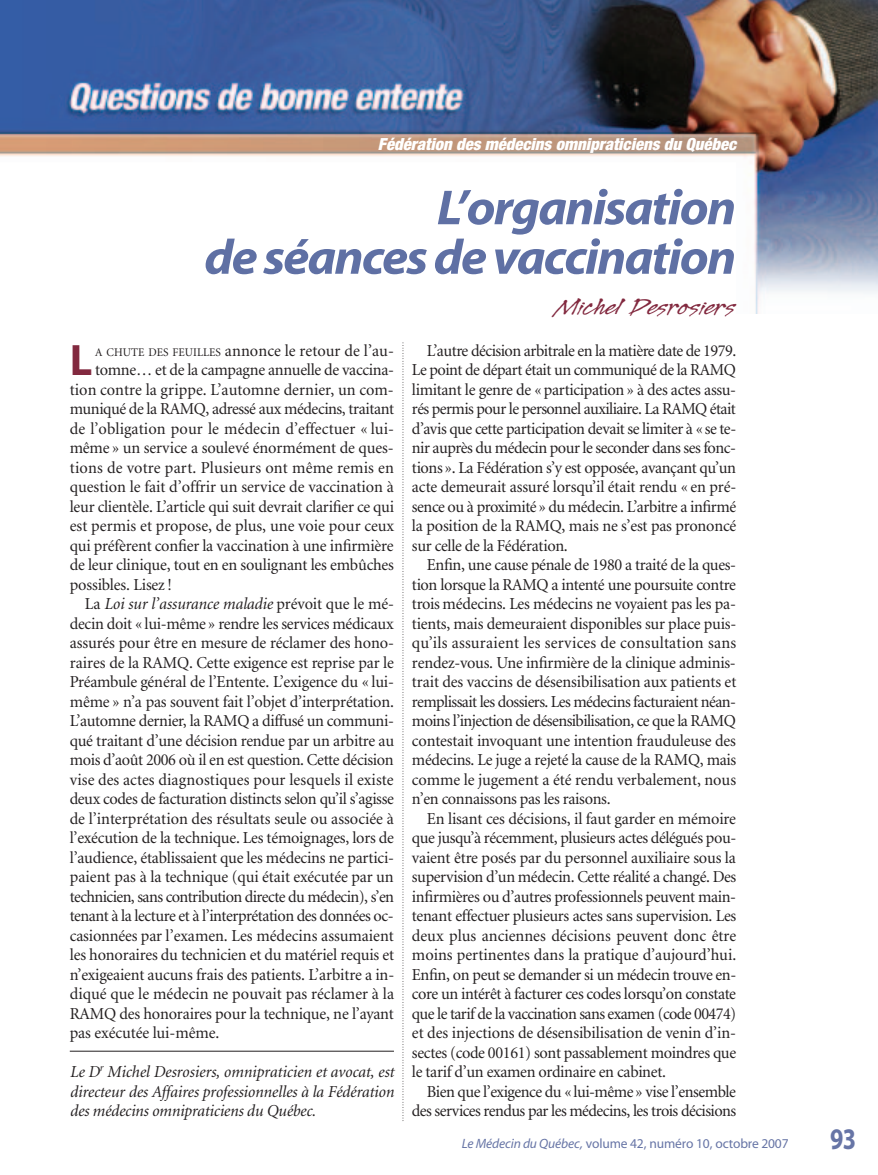
<style>
.page{position:relative;width:878px;height:1175px;background:#fff}
.page>*{position:absolute;margin:0;border:0;box-sizing:border-box;transform-origin:0 0}
.t1{font:italic 700 49.5px/49.5px "Myriad";letter-spacing:-.035em;color:#5f70a4;text-align:right;scale:1.05 1}
.t2{font:700 44.1px "Myriad";color:#82293f}
.t3{font:700 30px "Myriad";color:#6775a6;scale:.8 1}
.t4{font:27px "Legault Std";color:#82293f;scale:1.2 1}
.t5{font:16.65px/19.5px "Minion";letter-spacing:-.015em;color:#231f20;text-align:justify}
.t6{font:italic 16.65px/19.5px "Minion";letter-spacing:-.005em;color:#231f20;text-align:justify}
.t7{font:16.65px "Minion";letter-spacing:.005em;color:#231f20}
.t8{font:16.65px "Minion";letter-spacing:.01em;color:#231f20}
.t9{font:16.65px "Minion";letter-spacing:-.035em;color:#231f20}
.t10{font:italic 900 condensed 16.65px "Helvetica Neue";color:#fff}
.t11{font:13.5px "Myriad";letter-spacing:-.01em;color:#6775a6}
.s1{font-size:11.7px}
.s2{font-style:normal}
.s3{font-style:italic}
</style>
<div class="page">
<img style="left:0;top:0;width:878px;height:314px">
<svg style="left:402px;top:343px;width:1px;height:776px"></svg>
<hr style="left:70px;top:1050px;width:324px;height:1px;background:#231f20">
<p class="t10" style="left:378px;top:138px;width:360px">Fédération des médecins omnipraticiens du Québec</p>
<h1 class="t1" style="left:204px;top:188px;width:508px">L’organisation<br>de séances de vaccination</h1>
<h3 class="t4" style="left:558px;top:288px;width:150px">Michel Desrosiers</h3>
<h2 class="t2" style="left:70px;top:344px;width:24px">L</h2>
<p class="t7" style="left:95px;top:344px;width:300px"><span class="s1">A CHUTE DES FEUILLES</span> annonce le retour de l’au-</p>
<p class="t5" style="left:95px;top:361px;width:300px">tomne… et de la campagne annuelle de vaccina-</p>
<p class="t7" style="left:70px;top:383px;width:325px">tion contre la grippe. L’automne dernier, un com-</p>
<p class="t5" style="left:70px;top:400px;width:326px">muniqué de la RAMQ, adressé aux médecins, traitant</p>
<p class="t7" style="left:70px;top:422px;width:326px">de l’obligation pour le médecin d’effectuer « lui-</p>
<p class="t5" style="left:70px;top:439px;width:325px">même » un service a soulevé énormément de ques-</p>
<p class="t8" style="left:70px;top:461px;width:326px">tions de votre part. Plusieurs ont même remis en</p>
<p class="t5" style="left:70px;top:478px;width:325px">question le fait d’offrir un service de vaccination à</p>
<p class="t5" style="left:70px;top:498px;width:326px">leur clientèle. L’article qui suit devrait clarifier ce qui</p>
<p class="t5" style="left:70px;top:517px;width:326px">est permis et propose, de plus, une voie pour ceux</p>
<p class="t5" style="left:70px;top:537px;width:325px">qui préfèrent confier la vaccination à une infirmière</p>
<p class="t5" style="left:70px;top:556px;width:326px">de leur clinique, tout en en soulignant les embûches</p>
<p class="t5" style="left:70px;top:576px;width:103px">possibles. Lisez !</p>
<p class="t6" style="left:85px;top:595px;width:311px"><span class="s2">La</span> Loi sur l’assurance maladie <span class="s2">prévoit que le mé-</span></p>
<p class="t5" style="left:70px;top:615px;width:325px">decin doit « lui-même » rendre les services médicaux</p>
<p class="t5" style="left:70px;top:634px;width:326px">assurés pour être en mesure de réclamer des hono-</p>
<p class="t5" style="left:70px;top:654px;width:325px">raires de la RAMQ. Cette exigence est reprise par le</p>
<p class="t5" style="left:70px;top:673px;width:326px">Préambule général de l’Entente. L’exigence du « lui-</p>
<p class="t5" style="left:70px;top:693px;width:325px">même » n’a pas souvent fait l’objet d’interprétation.</p>
<p class="t5" style="left:70px;top:712px;width:326px">L’automne dernier, la RAMQ a diffusé un communi-</p>
<p class="t5" style="left:70px;top:732px;width:326px">qué traitant d’une décision rendue par un arbitre au</p>
<p class="t5" style="left:70px;top:751px;width:325px">mois d’août 2006 où il en est question. Cette décision</p>
<p class="t8" style="left:70px;top:773px;width:325px">vise des actes diagnostiques pour lesquels il existe</p>
<p class="t5" style="left:70px;top:790px;width:325px">deux codes de facturation distincts selon qu’il s’agisse</p>
<p class="t5" style="left:70px;top:810px;width:325px">de l’interprétation des résultats seule ou associée à</p>
<p class="t5" style="left:70px;top:829px;width:326px">l’exécution de la technique. Les témoignages, lors de</p>
<p class="t5" style="left:70px;top:849px;width:326px">l’audience, établissaient que les médecins ne partici-</p>
<p class="t5" style="left:70px;top:868px;width:325px">paient pas à la technique (qui était exécutée par un</p>
<p class="t9" style="left:70px;top:890px;width:326px">technicien, sans contribution directe du médecin), s’en</p>
<p class="t5" style="left:70px;top:907px;width:325px">tenant à la lecture et à l’interprétation des données oc-</p>
<p class="t5" style="left:70px;top:927px;width:325px">casionnées par l’examen. Les médecins assumaient</p>
<p class="t5" style="left:70px;top:946px;width:326px">les honoraires du technicien et du matériel requis et</p>
<p class="t5" style="left:70px;top:966px;width:326px">n’exigeaient aucuns frais des patients. L’arbitre a in-</p>
<p class="t5" style="left:70px;top:985px;width:326px">diqué que le médecin ne pouvait pas réclamer à la</p>
<p class="t5" style="left:70px;top:1005px;width:326px">RAMQ des honoraires pour la technique, ne l’ayant</p>
<p class="t5" style="left:70px;top:1024px;width:151px">pas exécutée lui-même.</p>
<p class="t6" style="left:70px;top:1063px;width:326px">Le D<sup>r</sup> Michel Desrosiers, omnipraticien et avocat, est directeur des Affaires professionnelles à la Fédération des médecins omnipraticiens du Québec.</p>
<p class="t5" style="left:412px;top:342px;width:326px;text-indent:15px">L’autre décision arbitrale en la matière date de 1979.<br>Le point de départ était un communiqué de la RAMQ limitant le genre de « participation » à des actes assu&shy;rés permis pour le personnel auxiliaire. La RAMQ était d’avis que cette participation devait se limiter à « se te&shy;nir auprès du médecin pour le seconder dans ses fonc&shy;tions ». La Fédération s’y est opposée, avançant qu’un acte demeurait assuré lorsqu’il était rendu « en pré&shy;sence ou à proximité » du médecin. L’arbitre a infirmé la position de la RAMQ, mais ne s’est pas prononcé sur celle de la Fédération.</p>
<p class="t5" style="left:412px;top:556px;width:326px;text-indent:15px">Enfin, une cause pénale de 1980 a traité de la ques&shy;tion lorsque la RAMQ a intenté une poursuite contre trois médecins. Les médecins ne voyaient pas les pa&shy;tients, mais demeuraient disponibles sur place puis&shy;qu’ils assuraient les services de consultation sans rendez-vous. Une infirmière de la clinique adminis&shy;trait des vaccins de désensibilisation aux patients et remplissait les dossiers. Les médecins facturaient néan&shy;moins l’injection de désensibilisation, ce que la RAMQ contestait invoquant une intention frauduleuse des médecins. Le juge a rejeté la cause de la RAMQ, mais comme le jugement a été rendu verbalement, nous n’en connaissons pas les raisons.</p>
<p class="t5" style="left:412px;top:810px;width:326px;text-indent:15px">En lisant ces décisions, il faut garder en mémoire que jusqu’à récemment, plusieurs actes délégués pou&shy;vaient être posés par du personnel auxiliaire sous la supervision d’un médecin. Cette réalité a changé. Des infirmières ou d’autres professionnels peuvent main&shy;tenant effectuer plusieurs actes sans supervision. Les deux plus anciennes décisions peuvent donc être moins pertinentes dans la pratique d’aujourd’hui.<br>Enfin, on peut se demander si un médecin trouve en&shy;core un intérêt à facturer ces codes lorsqu’on constate que le tarif de la vaccination sans examen (code 00474) et des injections de désensibilisation de venin d’in&shy;sectes (code 00161) sont passablement moindres que le tarif d’un examen ordinaire en cabinet.</p>
<p class="t5" style="left:412px;top:1083px;width:326px;text-align:right">Bien que l’exigence du « lui-même » vise l’ensemble des services rendus par les médecins, les trois décisions</p>
<p class="t11" style="left:462px;top:1138px;width:328px"><span class="s3">Le Médecin du Québec,</span> volume 42, numéro 10, octobre 2007</p>
<h3 class="t3" style="left:830px;top:1127px;width:34px">93</h3>
</div>
